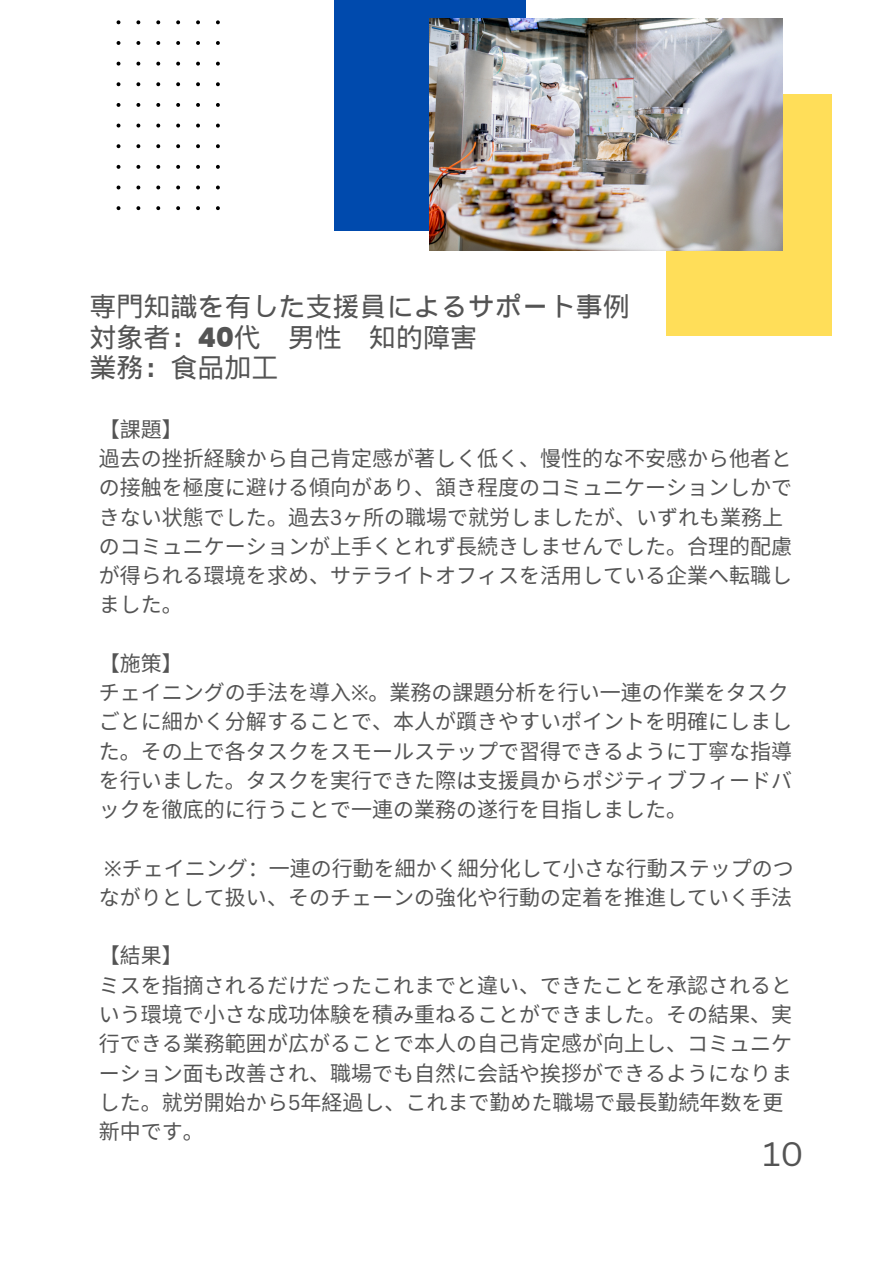
<style>
.page{position:relative;width:894px;height:1264px;background:#fff}
.page>*{position:absolute;margin:0;border:0;box-sizing:border-box;transform-origin:0 0}
.t1{font:33px "Canva Sans";color:#545454}
.t2{font:27px/30.3px "Wen Quan Yi Micro Hei";color:#545454}
.t3{font:21px/29.2px "Noto Sans CJ Ksc";color:#545454}
.s1{font-family:"Poppins";font-weight:800}
.s2{font-family:"Canva Sans"}
.s3{font-family:"Noto Sans"}
</style>
<div class="page">
<div style="left:334px;top:0;width:191px;height:230px;background:#004aad"></div>
<div style="left:666px;top:94px;width:165px;height:241px;background:#ffde59"></div>
<img style="left:430px;top:18px;width:352px;height:232px">
<svg style="left:116px;top:20px;width:104px;height:190px"></svg>
<p class="t2" style="left:89px;top:292px;width:541px">専門知識を有した支援員によるサポート事例対象者：<span class="s1">40</span>代　男性　知的障害　<br>業務：食品加工</p>
<h1 class="t3" style="left:99px;top:413px;width:85px">【課題】</h1>
<p class="t3" style="left:99px;top:442px;width:694px">過去の挫折経験から自己肯定感が著しく低く、慢性的な不安感から他者との接触を極度に避ける傾向があり、頷き程度のコミュニケーションしかできない状態でした。過去<span class="s2">3</span>ヶ所の職場で就労しましたが、いずれも業務上のコミュニケーションが上手くとれず長続きしませんでした。合理的配慮が得られる環境を求め、サテライトオフィスを活用している企業へ転職しました。</p>
<p class="t3" style="left:99px;top:647px;width:85px">【施策】</p>
<p class="t3" style="left:99px;top:676px;width:694px">チェイニングの手法を導入<span class="s3">※</span>。業務の課題分析を行い一連の作業をタスクごとに細かく分解することで、本人が躓きやすいポイントを明確にしました。その上で各タスクをスモールステップで習得できるように丁寧な指導を行いました。タスクを実行できた際は支援員からポジティブフィードバックを徹底的に行うことで一連の業務の遂行を目指しました。</p>
<p class="t3" style="left:99px;top:852px;width:696px"><span class="s3">※</span>チェイニング：一連の行動を細かく細分化して小さな行動ステップのつながりとして扱い、そのチェーンの強化や行動の定着を推進していく手法</p>
<p class="t3" style="left:99px;top:940px;width:85px">【結果】</p>
<p class="t3" style="left:99px;top:969px;width:694px">ミスを指摘されるだけだったこれまでと違い、できたことを承認されるという環境で小さな成功体験を積み重ねることができました。その結果、実行できる業務範囲が広がることで本人の自己肯定感が向上し、コミュニケーション面も改善され、職場でも自然に会話や挨拶ができるようになりました。就労開始から<span class="s2">5</span>年経過し、これまで勤めた職場で最長勤続年数を更新中です。</p>
<p class="t1" style="left:762px;top:1130px;width:42px">10</p>
</div>
